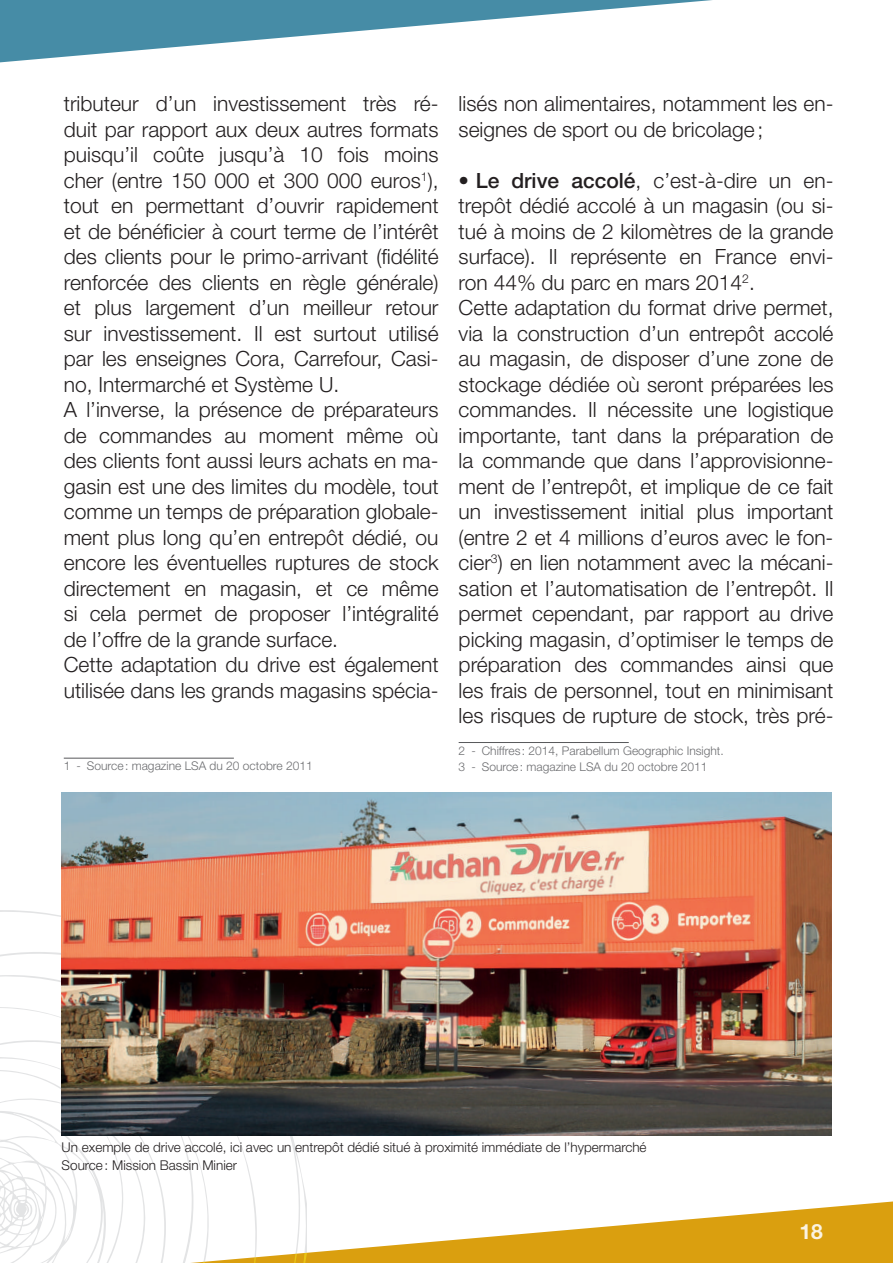
<style>
.page{position:relative;width:893px;height:1263px;background:#fff}
.page>*{position:absolute;margin:0;border:0;box-sizing:border-box;transform-origin:0 0}
.t1{font:300 21px/25.5px "Helvetica Neue LT Std";color:#231f20}
.t2{font:700 21px "Helvetica Neue LT Std";color:#fbf3e2}
.t3{font:300 13.5px/18px "Helvetica Neue LT Std";color:#231f20}
.t4{font:300 12px/16.2px "Helvetica Neue LT Std";color:#6c6d70}
.s1{font-weight:500}
</style>
<div class="page">
<svg style="left:312px;top:1201px;width:581px;height:62px;fill:#da9f0f"></svg>
<svg style="left:0;top:0;width:712px;height:62px"></svg>
<svg style="left:0;top:837px;width:312px;height:426px"></svg>
<svg style="left:0;top:999px;width:217px;height:264px"></svg>
<hr style="left:64px;top:758px;width:170px;height:1px;background:#57585a">
<hr style="left:459px;top:742px;width:170px;height:1px;background:#57585a">
<img style="left:62px;top:792px;width:769px;height:343px">
<p class="t1" style="left:64px;top:91px;width:376px">tributeur d’un investissement très ré&shy;duit par rapport aux deux autres formats puisqu’il coûte jusqu’à 10 fois moins cher (entre 150 000 et 300 000 euros<sup>1</sup>), tout en permettant d’ouvrir rapidement et de bénéficier à court terme de l’intérêt des clients pour le primo-arrivant (fidélité renforcée des clients en règle générale) et plus largement d’un meilleur retour sur investissement. Il est surtout utilisé par les enseignes Cora, Carrefour, Casi&shy;no, Intermarché et Système U.<br>A l’inverse, la présence de préparateurs de commandes au moment même où des clients font aussi leurs achats en ma&shy;gasin est une des limites du modèle, tout comme un temps de préparation globale&shy;ment plus long qu’en entrepôt dédié, ou encore les éventuelles ruptures de stock directement en magasin, et ce même si cela permet de proposer l’intégralité de l’offre de la grande surface.<br>Cette adaptation du drive est également utilisée dans les grands magasins spécia-</p>
<p class="t4" style="left:64px;top:757px;width:250px">1 - Source: magazine LSA du 20 octobre 2011</p>
<p class="t1" style="left:459px;top:91px;width:376px">lisés non alimentaires, notamment les en&shy;seignes de sport ou de bricolage;</p>
<p class="t1" style="left:459px;top:167px;width:376px">• <span class="s1">Le drive accolé</span>, c’est-à-dire un en&shy;trepôt dédié accolé à un magasin (ou si&shy;tué à moins de 2 kilomètres de la grande surface). Il représente en France envi&shy;ron 44% du parc en mars 2014<sup>2</sup>.<br>Cette adaptation du format drive permet, via la construction d’un entrepôt accolé au magasin, de disposer d’une zone de stockage dédiée où seront préparées les commandes. Il nécessite une logistique importante, tant dans la préparation de la commande que dans l’approvisionne&shy;ment de l’entrepôt, et implique de ce fait un investissement initial plus important (entre 2 et 4 millions d’euros avec le fon&shy;cier<sup>3</sup>) en lien notamment avec la mécani&shy;sation et l’automatisation de l’entrepôt. Il permet cependant, par rapport au drive picking magasin, d’optimiser le temps de préparation des commandes ainsi que les frais de personnel, tout en minimisant les risques de rupture de stock, très pré-</p>
<p class="t4" style="left:459px;top:742px;width:267px">2 - Chiffres : 2014, Parabellum Geographic Insight.<br>3 - Source: magazine LSA du 20 octobre 2011</p>
<p class="t3" style="left:62px;top:1138px;width:586px">Un exemple de drive accolé, ici avec un entrepôt dédié situé à proximité immédiate de l’hypermarché<br>Source: Mission Bassin Minier</p>
<p class="t2" style="left:799px;top:1218px;width:25px">18</p>
</div>
